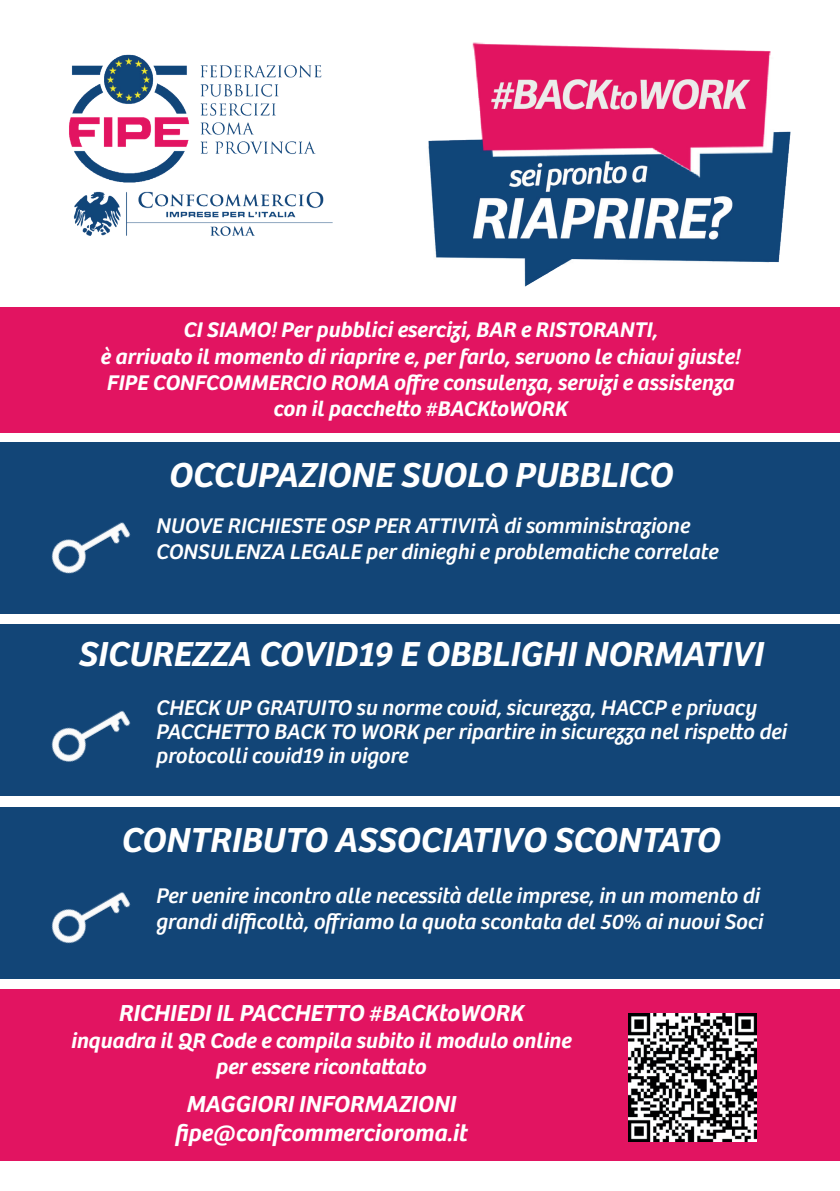
<style>
.page{position:relative;width:840px;height:1191px;background:#fff}
.page>*{position:absolute;margin:0;border:0;box-sizing:border-box;transform-origin:0 0}
.t1{font:italic 600 36px "Bree";color:#fff}
.t2{font:italic 600 24px/28.8px "Bree";color:#fff;text-align:center}
.t3{font:italic 22px/26px "Bree";color:#fff}
.t4{font:italic 600 22px/26.4px "Bree";color:#fff;text-align:center}
</style>
<div class="page">
<img style="left:428px;top:42px;width:363px;height:245px">
<div style="left:0;top:307px;width:839px;height:125px;background:#e21461"></div>
<img style="left:69px;top:54px;width:264px;height:182px">
<div style="left:0;top:442px;width:839px;height:172px;background:#124577"></div>
<div style="left:0;top:807px;width:839px;height:172px;background:#124577"></div>
<div style="left:0;top:624px;width:839px;height:172px;background:#124577"></div>
<img style="left:51px;top:522px;width:80px;height:52px">
<img style="left:51px;top:710px;width:80px;height:52px">
<img style="left:51px;top:892px;width:80px;height:52px">
<div style="left:0;top:989px;width:839px;height:172px;background:#e21461"></div>
<img style="left:628px;top:1013px;width:128px;height:128px">
<p class="t4" style="left:100px;top:317px;width:641px">CI SIAMO! Per pubblici esercizi, BAR e RISTORANTI,<br>è arrivato il momento di riaprire e, per farlo, servono le chiavi giuste!<br>FIPE CONFCOMMERCIO ROMA offre consulenza, servizi e assistenza con il pacchetto #BACKtoWORK</p>
<h1 class="t1" style="left:168px;top:454px;width:505px">OCCUPAZIONE SUOLO PUBBLICO</h1>
<p class="t3" style="left:155px;top:513px;width:563px">NUOVE RICHIESTE OSP PER ATTIVITÀ di somministrazione<br>CONSULENZA LEGALE per dinieghi e problematiche correlate</p>
<h1 class="t1" style="left:77px;top:633px;width:686px">SICUREZZA COVID19 E OBBLIGHI NORMATIVI</h1>
<p class="t3" style="left:155px;top:696px;width:632px;line-height:24px">CHECK UP GRATUITO su norme covid, sicurezza, HACCP e privacy<br>PACCHETTO BACK TO WORK per ripartire in sicurezza nel rispetto dei protocolli covid19 in vigore</p>
<h1 class="t1" style="left:120px;top:819px;width:600px">CONTRIBUTO ASSOCIATIVO SCONTATO</h1>
<p class="t3" style="left:155px;top:883px;width:608px">Per venire incontro alle necessità delle imprese, in un momento di grandi difficoltà, offriamo la quota scontata del 50% ai nuovi Soci</p>
<p class="t2" style="left:118px;top:999px;width:406px">RICHIEDI IL PACCHETTO #BACKtoWORK</p>
<p class="t4" style="left:70px;top:1027px;width:501px">inquadra il QR Code e compila subito il modulo online per essere ricontattato</p>
<p class="t2" style="left:174px;top:1090px;width:294px">MAGGIORI INFORMAZIONI fipe@confcommercioroma.it</p>
</div>
